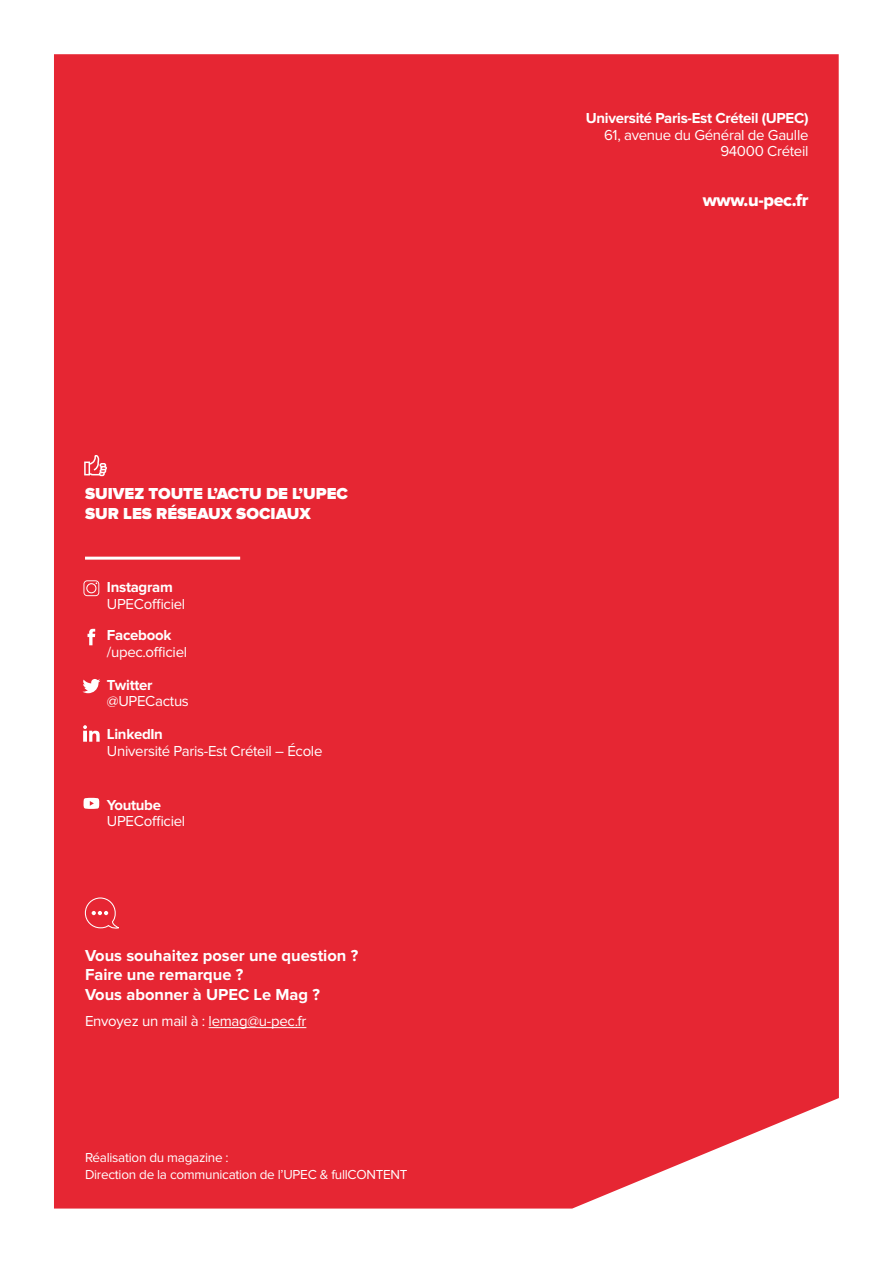
<style>
.page{position:relative;width:893px;height:1263px;background:#fff}
.page>*{position:absolute;margin:0;border:0;box-sizing:border-box;transform-origin:0 0}
.t1{font:18px "Proxima Nova Extrabld";letter-spacing:-.02em;color:#fff}
.t2{font:700 16.5px/19.8px "Proxima Nova";color:#fff}
.t3{font:900 16.5px/19.8px "Proxima Nova";color:#fff}
.t4{font:15px/16.5px "Proxima Nova";letter-spacing:-.02em;color:#fff;text-align:right}
.t5{font:700 15px "Proxima Nova";letter-spacing:-.02em;color:#fff}
.t6{font:13.5px/16.5px "Proxima Nova";letter-spacing:-.02em;color:#fff}
</style>
<div class="page">
<div style="left:54px;top:54px;width:785px;height:1155px;background:#e62633"></div>
<hr style="left:209px;top:1027px;width:97px;height:1px;background:#fff">
<svg style="left:88px;top:629px;width:7px;height:16px"></svg>
<svg style="left:82px;top:679px;width:18px;height:14px"></svg>
<svg style="left:83px;top:725px;width:17px;height:17px"></svg>
<svg style="left:83px;top:580px;width:16px;height:16px"></svg>
<div style="left:84px;top:462px;width:6px;height:13px;border:2px solid #fff"></div>
<svg style="left:88px;top:453px;width:19px;height:24px"></svg>
<svg style="left:83px;top:798px;width:16px;height:11px"></svg>
<hr style="left:85px;top:557px;width:155px;height:3px;background:#fff">
<svg style="left:84px;top:897px;width:36px;height:32px"></svg>
<p class="t3" style="left:85px;top:484px;width:265px">SUIVEZ TOUTE L’ACTU DE L’UPEC<br>SUR LES RÉSEAUX SOCIAUX</p>
<p class="t5" style="left:107px;top:581px;width:67px">Instagram</p>
<p class="t4" style="left:107px;top:596px;width:80px">UPECofficiel</p>
<p class="t5" style="left:107px;top:630px;width:66px">Facebook</p>
<p class="t4" style="left:107px;top:644px;width:82px">/upec.officiel</p>
<p class="t5" style="left:107px;top:679px;width:47px">Twitter</p>
<p class="t4" style="left:107px;top:694px;width:83px">@UPECactus</p>
<p class="t5" style="left:107px;top:728px;width:58px">LinkedIn</p>
<p class="t4" style="left:107px;top:743px;width:217px">Université Paris-Est Créteil – École</p>
<p class="t5" style="left:107px;top:799px;width:56px">Youtube</p>
<p class="t4" style="left:107px;top:814px;width:80px">UPECofficiel</p>
<p class="t2" style="left:85px;top:946px;width:275px">Vous souhaitez poser une question ?<br>Faire une remarque ?<br>Vous abonner à UPEC Le Mag ?</p>
<p class="t4" style="left:85px;top:1013px;width:223px">Envoyez un mail à : lemag@u-pec.fr</p>
<p class="t6" style="left:85px;top:1150px;width:324px">Réalisation du magazine :<br>Direction de la communication de l’UPEC &amp; fullCONTENT</p>
<p class="t5" style="left:586px;top:112px;width:224px">Université Paris-Est Créteil (UPEC)</p>
<p class="t4" style="left:604px;top:127px;width:206px">61, avenue du Général de Gaulle<br>94000 Créteil</p>
<p class="t1" style="left:703px;top:194px;width:107px">www.u-pec.fr</p>
</div>
